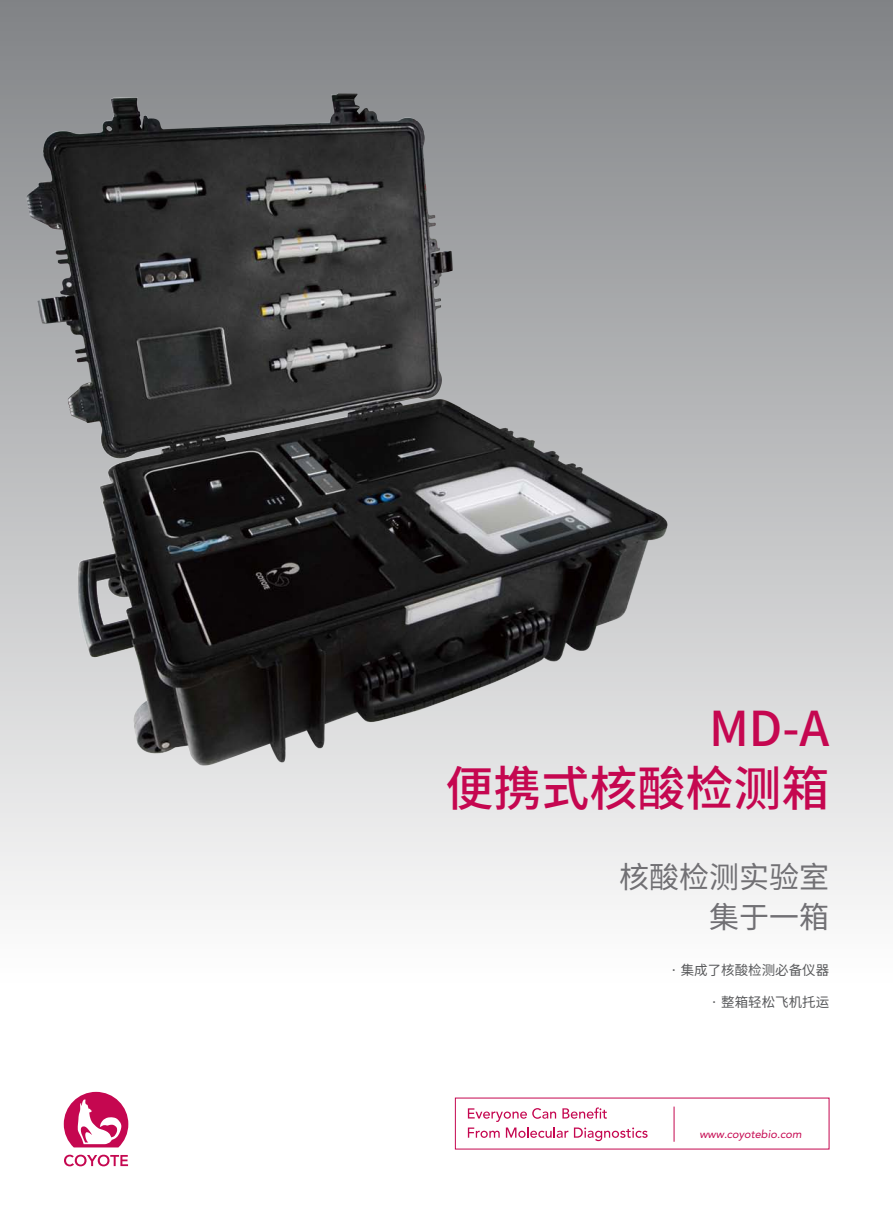
<style>
.page{position:relative;width:893px;height:1212px;background:#fff}
.page>*{position:absolute;margin:0;border:0;box-sizing:border-box;transform-origin:0 0}
.t1{font:500 48px "Noto Sans Hans";color:#c50750}
.t2{font:30px "Noto Sans Hans";color:#717074}
.t3{font:13.5px "Noto Sans Hans";color:#57585a}
.t4{font:italic 11.25px "Avenir LT Std";color:#c50750}
</style>
<div class="page">
<div style="left:0;top:0;width:893px;height:1212px;background:linear-gradient(to bottom,#85878a,#fff)"></div>
<img style="left:0;top:0;width:758px;height:861px">
<svg style="left:468px;top:1107px;width:180px;height:34px"></svg>
<hr style="left:674px;top:1106px;width:1px;height:36px;background:#c50750">
<svg style="left:64px;top:1154px;width:64px;height:12px"></svg>
<svg style="left:64px;top:1092px;width:64px;height:55px"></svg>
<p class="t1" style="left:709px;top:701px;width:122px">MD-A</p>
<p class="t1" style="left:445px;top:761px;width:385px">便携式核酸检测箱</p>
<p class="t2" style="left:619px;top:860px;width:211px">核酸检测实验室</p>
<p class="t2" style="left:709px;top:900px;width:121px">集于一箱</p>
<p class="t3" style="left:670px;top:962px;width:161px">· 集成了核酸检测必备仪器</p>
<p class="t3" style="left:711px;top:995px;width:120px">· 整箱轻松飞机托运</p>
<p class="t4" style="left:699px;top:1127px;width:104px">www.coyotebio.com</p>
</div>
